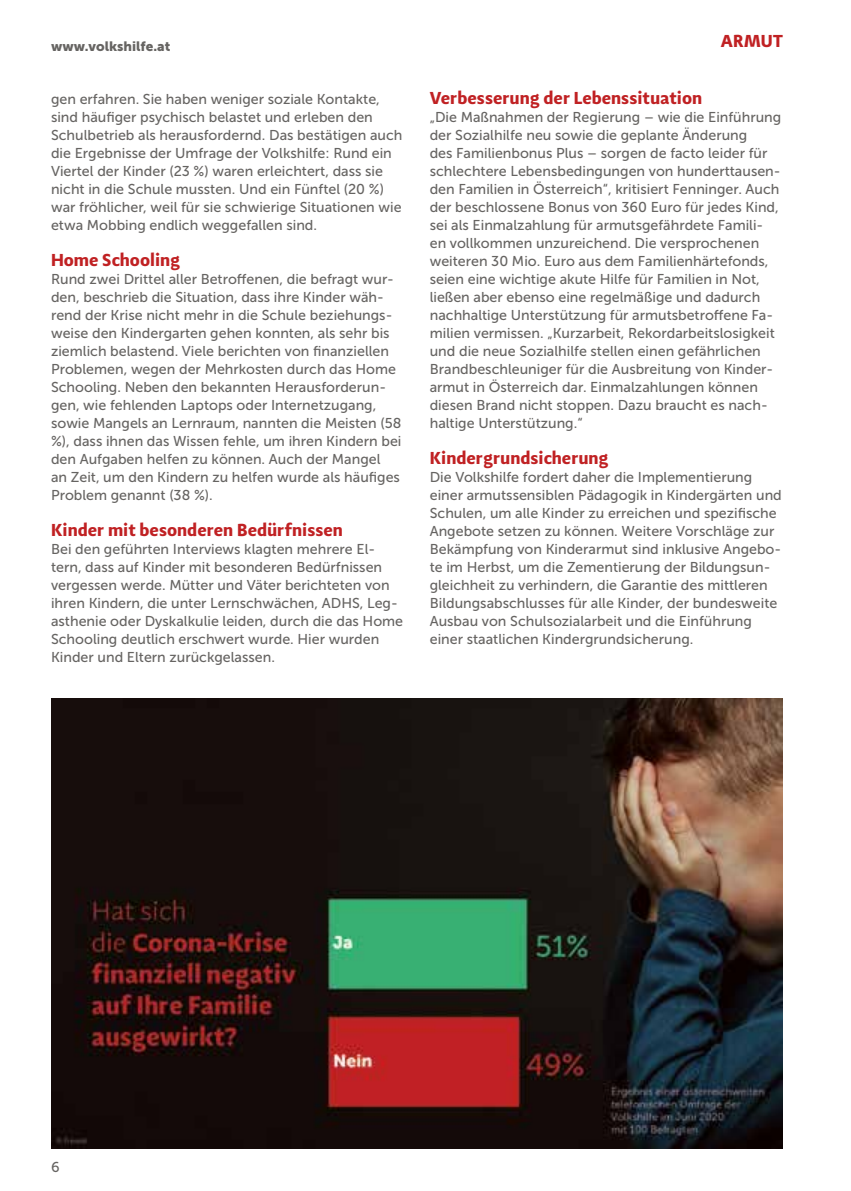
<style>
.page{position:relative;width:851px;height:1191px;background:#fff}
.page>*{position:absolute;margin:0;border:0;box-sizing:border-box;transform-origin:0 0}
.t1{font:700 18px "Adagio Sans";color:#c02123}
.t2{font:14.25px/18px "Museo Sans 500";color:#666462}
.t3{font:13.5px "Museo Sans 900";color:#666462}
</style>
<div class="page">
<img style="left:51px;top:698px;width:731px;height:450px">
<p class="t3" style="left:51px;top:38px;width:121px">www.volkshilfe.at</p>
<p class="t1" style="left:720px;top:29px;width:63px">ARMUT</p>
<p class="t2" style="left:51px;top:90px;width:353px">gen erfahren. Sie haben weniger soziale Kontakte, sind häufiger psychisch belastet und erleben den Schulbetrieb als herausfordernd. Das bestätigen auch die Ergebnisse der Umfrage der Volkshilfe: Rund ein Viertel der Kinder (23 %) waren erleichtert, dass sie nicht in die Schule mussten. Und ein Fünftel (20 %) war fröhlicher, weil für sie schwierige Situationen wie etwa Mobbing endlich weggefallen sind.</p>
<p class="t1" style="left:51px;top:248px;width:131px">Home Schooling</p>
<p class="t2" style="left:51px;top:270px;width:352px">Rund zwei Drittel aller Betroffenen, die befragt wur&shy;den, beschrieb die Situation, dass ihre Kinder wäh&shy;rend der Krise nicht mehr in die Schule beziehungs&shy;weise den Kindergarten gehen konnten, als sehr bis ziemlich belastend. Viele berichten von finanziellen Problemen, wegen der Mehrkosten durch das Home Schooling. Neben den bekannten Herausforderun&shy;gen, wie fehlenden Laptops oder Internetzugang, sowie Mangels an Lernraum, nannten die Meisten (58 %), dass ihnen das Wissen fehle, um ihren Kindern bei den Aufgaben helfen zu können. Auch der Mangel<br>an Zeit, um den Kindern zu helfen wurde als häufiges Problem genannt (38 %).</p>
<p class="t1" style="left:51px;top:518px;width:293px">Kinder mit besonderen Bedürfnissen</p>
<p class="t2" style="left:51px;top:540px;width:353px">Bei den geführten Interviews klagten mehrere El&shy;tern, dass auf Kinder mit besonderen Bedürfnissen vergessen werde. Mütter und Väter berichteten von ihren Kindern, die unter Lernschwächen, ADHS, Leg&shy;asthenie oder Dyskalkulie leiden, durch die das Home Schooling deutlich erschwert wurde. Hier wurden Kinder und Eltern zurückgelassen.</p>
<p class="t1" style="left:429px;top:86px;width:274px">Verbesserung der Lebenssituation</p>
<p class="t2" style="left:429px;top:108px;width:353px">„Die Maßnahmen der Regierung – wie die Einführung der Sozialhilfe neu sowie die geplante Änderung<br>des Familienbonus Plus – sorgen de facto leider für schlechtere Lebensbedingungen von hunderttausen&shy;den Familien in Österreich“, kritisiert Fenninger. Auch der beschlossene Bonus von 360 Euro für jedes Kind, sei als Einmalzahlung für armutsgefährdete Famili&shy;en vollkommen unzureichend. Die versprochenen weiteren 30 Mio. Euro aus dem Familienhärtefonds, seien eine wichtige akute Hilfe für Familien in Not, ließen aber ebenso eine regelmäßige und dadurch nachhaltige Unterstützung für armutsbetroffene Fa&shy;milien vermissen. „Kurzarbeit, Rekordarbeitslosigkeit und die neue Sozialhilfe stellen einen gefährlichen Brandbeschleuniger für die Ausbreitung von Kinder&shy;armut in Österreich dar. Einmalzahlungen können diesen Brand nicht stoppen. Dazu braucht es nach&shy;haltige Unterstützung.“</p>
<p class="t1" style="left:429px;top:446px;width:180px">Kindergrundsicherung</p>
<p class="t2" style="left:429px;top:468px;width:353px">Die Volkshilfe fordert daher die Implementierung einer armutssensiblen Pädagogik in Kindergärten und Schulen, um alle Kinder zu erreichen und spezifische Angebote setzen zu können. Weitere Vorschläge zur Bekämpfung von Kinderarmut sind inklusive Angebo&shy;te im Herbst, um die Zementierung der Bildungsun&shy;gleichheit zu verhindern, die Garantie des mittleren Bildungsabschlusses für alle Kinder, der bundesweite Ausbau von Schulsozialarbeit und die Einführung einer staatlichen Kindergrundsicherung.</p>
<p class="t2" style="left:51px;top:1158px;width:10px">6</p>
</div>
